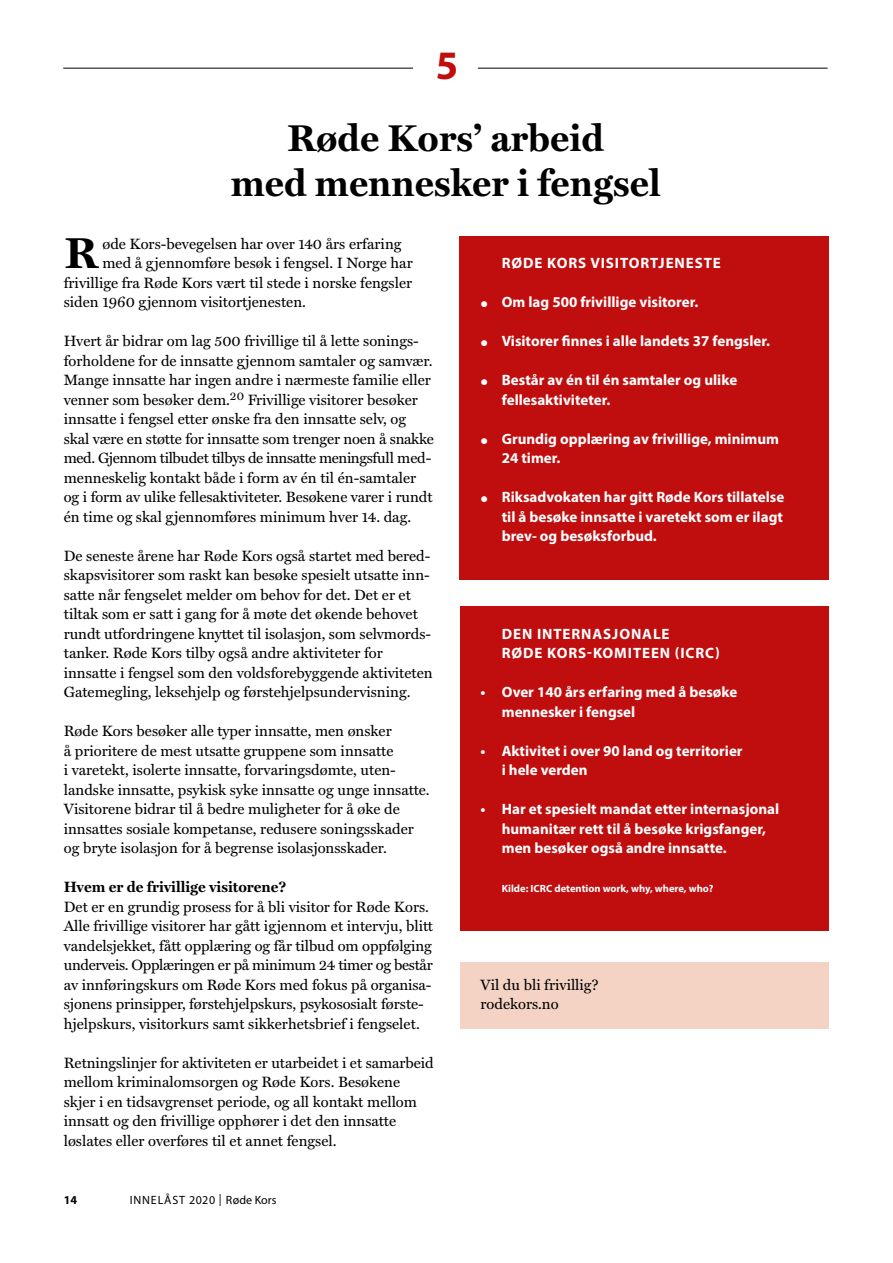
<style>
.page{position:relative;width:893px;height:1263px;background:#fff}
.page>*{position:absolute;margin:0;border:0;box-sizing:border-box;transform-origin:0 0}
.Anfang{font:700 43.5px "Miller Text";color:#000}
.Rubrik_27_pt{font:700 40.5px "Myriad Pro";color:#c00d0e}
.Rubrik_27_pt-2{font:700 37.5px/45px "Miller Text";color:#000;text-align:center}
.Brödtext_10_pt{font:15px/19.5px "Miller Text";color:#000}
.Lista_box{font:700 15px/19.5px "Myriad Pro";color:#fff}
.Lista_box-2{font:700 15px/19.5px "Myriad Pro";letter-spacing:.06em;color:#fff}
.Mellanrubrik_svart{font:700 15px "Miller Text";color:#000}
.Lista_box-3{font:15px "Miller Text";color:#000}
.t1{font:12px "Myriad Pro";letter-spacing:.055em;color:#000}
.t2{font:700 12px "Myriad Pro";color:#000}
.Lista_box-4{font:700 10.5px "Myriad Pro";color:#fff}
.s1{font-size:22.5px}
</style>
<div class="page">
<div style="left:459px;top:236px;width:370px;height:344px;background:#c00d0e"></div>
<div style="left:460px;top:606px;width:369px;height:325px;background:#c00d0e"></div>
<div style="left:460px;top:962px;width:369px;height:67px;background:#f4d3c5"></div>
<hr style="left:63px;top:68px;width:350px;height:1px;background:#000">
<hr style="left:478px;top:68px;width:350px;height:1px;background:#000">
<p class="Rubrik_27_pt" style="left:436px;top:39px;width:24px">5</p>
<p class="Rubrik_27_pt-2" style="left:231px;top:116px;width:431px">Røde Kors’ arbeid<br>med mennesker i fengsel</p>
<p class="Brödtext_10_pt" style="left:102px;top:234px;width:301px">øde Kors-bevegelsen har over 140 års erfaring</p>
<p class="Brödtext_10_pt" style="left:102px;top:253px;width:312px">med å gjennomføre besøk i fengsel. I Norge har</p>
<p class="Brödtext_10_pt" style="left:64px;top:273px;width:350px">frivillige fra Røde Kors vært til stede i norske fengsler</p>
<p class="Brödtext_10_pt" style="left:64px;top:292px;width:244px">siden 1960 gjennom visitortjenesten.</p>
<p class="Brödtext_10_pt" style="left:64px;top:331px;width:371px">Hvert år bidrar om lag 500 frivillige til å lette sonings&shy;forholdene for de innsatte gjennom samtaler og samvær.<br>Mange innsatte har ingen andre i nærmeste familie eller venner som besøker dem.<sup>20</sup> Frivillige visitorer besøker innsatte i fengsel etter ønske fra den innsatte selv, og skal være en støtte for innsatte som trenger noen å snakke med. Gjennom tilbudet tilbys de innsatte meningsfull med&shy;menneskelig kontakt både i form av én til én-samtaler og i form av ulike fellesaktiviteter. Besøkene varer i rundt én time og skal gjennomføres minimum hver 14. dag.</p>
<p class="Brödtext_10_pt" style="left:64px;top:546px;width:370px">De seneste årene har Røde Kors også startet med bered&shy;skapsvisitorer som raskt kan besøke spesielt utsatte inn&shy;satte når fengselet melder om behov for det. Det er et tiltak som er satt i gang for å møte det økende behovet rundt utfordringene knyttet til isolasjon, som selvmords&shy;tanker. Røde Kors tilby også andre aktiviteter for innsatte i fengsel som den voldsforebyggende aktiviteten Gatemegling, leksehjelp og førstehjelpsundervisning.</p>
<p class="Brödtext_10_pt" style="left:64px;top:721px;width:367px">Røde Kors besøker alle typer innsatte, men ønsker<br>å prioritere de mest utsatte gruppene som innsatte<br>i varetekt, isolerte innsatte, forvaringsdømte, uten&shy;landske innsatte, psykisk syke innsatte og unge innsatte.<br>Visitorene bidrar til å bedre muligheter for å øke de innsattes sosiale kompetanse, redusere soningsskader og bryte isolasjon for å begrense isolasjonsskader.</p>
<p class="Mellanrubrik_svart" style="left:64px;top:878px;width:224px">Hvem er de frivillige visitorene?</p>
<p class="Brödtext_10_pt" style="left:64px;top:897px;width:371px">Det er en grundig prosess for å bli visitor for Røde Kors.<br>Alle frivillige visitorer har gått igjennom et intervju, blitt vandelsjekket, fått opplæring og får tilbud om oppfølging underveis. Opplæringen er på minimum 24 timer og består av innføringskurs om Røde Kors med fokus på organisa&shy;sjonens prinsipper, førstehjelpskurs, psykososialt første&shy;hjelpskurs, visitorkurs samt sikkerhetsbrief i fengselet.</p>
<p class="Brödtext_10_pt" style="left:64px;top:1053px;width:371px">Retningslinjer for aktiviteten er utarbeidet i et samarbeid mellom kriminalomsorgen og Røde Kors. Besøkene skjer i en tidsavgrenset periode, og all kontakt mellom innsatt og den frivillige opphører i det den innsatte løslates eller overføres til et annet fengsel.</p>
<p class="Anfang" style="left:65px;top:228px;width:35px">R</p>
<p class="t2" style="left:64px;top:1192px;width:15px">14</p>
<p class="t1" style="left:130px;top:1193px;width:148px">INNELÅST 2020 | Røde Kors</p>
<p class="Lista_box-2" style="left:502px;top:253px;width:220px">RØDE KORS VISITORTJENESTE</p>
<p class="Lista_box" style="left:480px;top:292px;width:219px"><span class="s1">•</span> Om lag 500 frivillige visitorer.</p>
<p class="Lista_box" style="left:480px;top:331px;width:291px"><span class="s1">•</span> Visitorer finnes i alle landets 37 fengsler.</p>
<p class="Lista_box" style="left:502px;top:370px;width:237px;text-indent:-21px"><span class="s1">•</span> Består av én til én samtaler og ulike fellesaktiviteter.</p>
<p class="Lista_box" style="left:502px;top:428px;width:279px;text-indent:-21px"><span class="s1">•</span> Grundig opplæring av frivillige, minimum<br>24 timer.</p>
<p class="Lista_box" style="left:502px;top:487px;width:284px;text-align:justify;text-indent:-21px"><span class="s1">•</span> Riksadvokaten har gitt Røde Kors tillatelse til å besøke innsatte i varetekt som er ilagt brev- og besøksforbud.</p>
<p class="Lista_box-2" style="left:502px;top:623px;width:219px">DEN INTERNASJONALE<br>RØDE KORS-KOMITEEN (ICRC)</p>
<p class="Lista_box" style="left:502px;top:682px;width:237px;text-indent:-21px">• Over 140 års erfaring med å besøke mennesker i fengsel</p>
<p class="Lista_box" style="left:502px;top:740px;width:242px;text-indent:-21px">• Aktivitet i over 90 land og territorier i hele verden</p>
<p class="Lista_box" style="left:502px;top:799px;width:279px;text-indent:-21px">• Har et spesielt mandat etter internasjonal humanitær rett til å besøke krigsfanger, men besøker også andre innsatte.</p>
<p class="Lista_box-4" style="left:502px;top:882px;width:213px">Kilde: ICRC detention work, why, where, who?</p>
<p class="Lista_box-3" style="left:480px;top:976px;width:120px">Vil du bli frivillig?</p>
<p class="Lista_box-3" style="left:480px;top:995px;width:80px">rodekors.no</p>
</div>
